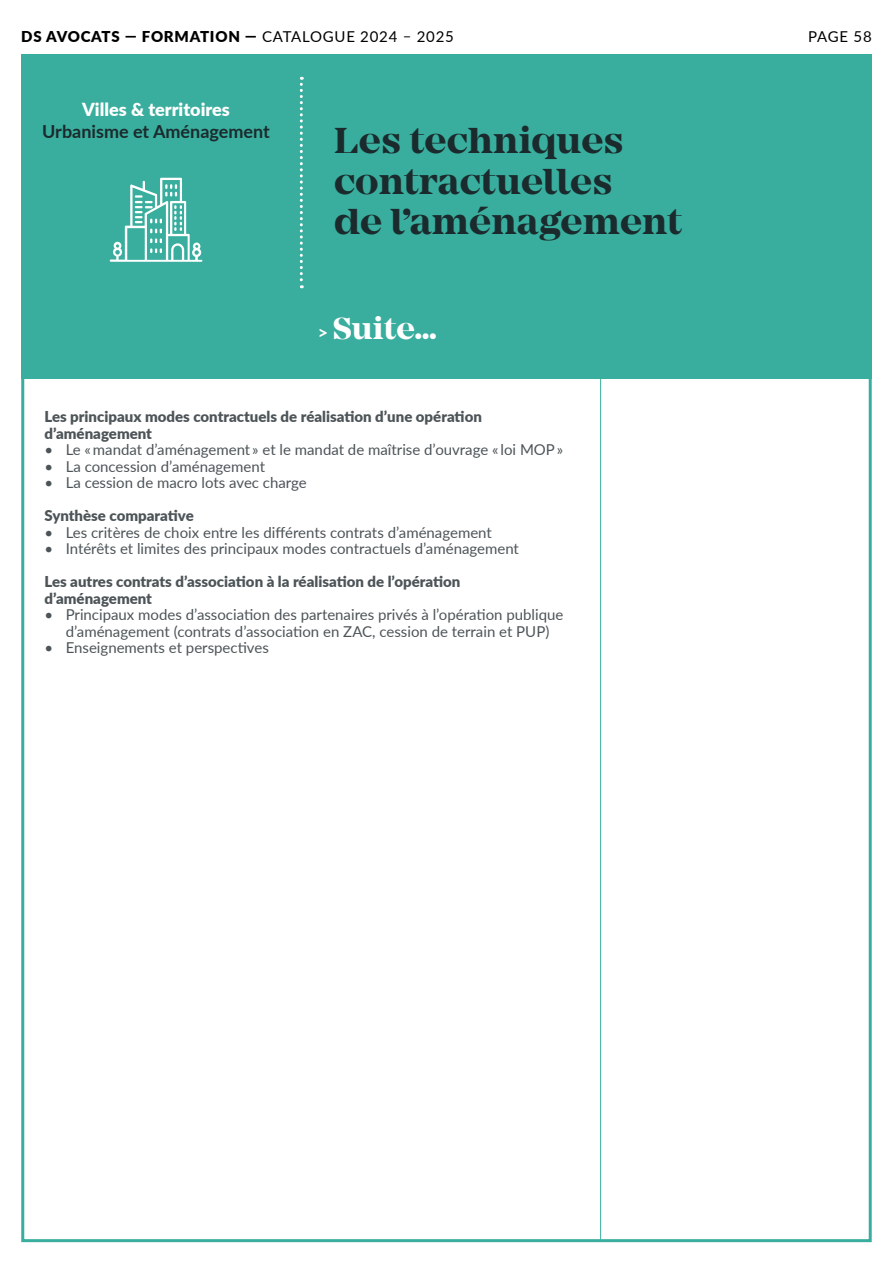
<style>
.page{position:relative;width:893px;height:1263px;background:#fff}
.page>*{position:absolute;margin:0;border:0;box-sizing:border-box;transform-origin:0 0}
.t1{font:700 37.5px/40.5px "Mirador";color:#1b2b2d}
.t2{font:700 31.5px "Mirador";color:#fff}
.t3{font:700 18px "Lato";color:#1b2b2d}
.t4{font:900 18px "Lato";color:#fff}
.t5{font:15px/16.5px "Lato";color:#4d5458;text-align:center}
.t6{font:900 15px/16.5px "Lato";color:#4d5458}
.t7{font:900 15px "Lato";letter-spacing:.05em;color:#000}
.t8{font:15px "Lato";letter-spacing:.04em;color:#000}
.s1{font-weight:400}
.s2{font-family:"Lato";font-size:18px}
</style>
<div class="page">
<hr style="left:600px;top:62px;width:1px;height:1177px;background:#39ae9e">
<div style="left:21px;top:54px;width:851px;height:324px;background:#39ae9e"></div>
<svg style="left:300px;top:77px;width:3px;height:211px"></svg>
<svg style="left:110px;top:178px;width:92px;height:84px"></svg>
<p class="t7" style="left:21px;top:26px;width:434px">DS AVOCATS — FORMATION — <span class="s1">CATALOGUE 2024 – 2025</span></p>
<p class="t4" style="left:82px;top:96px;width:149px">Villes &amp; territoires</p>
<p class="t3" style="left:42px;top:118px;width:229px">Urbanisme et Aménagement</p>
<h1 class="t1" style="left:334px;top:121px;width:350px">Les techniques contractuelles<br>de l’aménagement</h1>
<h2 class="t2" style="left:318px;top:310px;width:120px"><span class="s2">&gt;</span> Suite…</h2>
<p class="t6" style="left:44px;top:408px;width:439px">Les principaux modes contractuels de réalisation d’une opération d’aménagement</p>
<p class="t5" style="left:44px;top:441px;width:520px">• Le « mandat d’aménagement » et le mandat de maîtrise d’ouvrage « loi MOP »</p>
<p class="t5" style="left:44px;top:457px;width:222px">• La concession d’aménagement</p>
<p class="t5" style="left:44px;top:474px;width:264px">• La cession de macro lots avec charge</p>
<p class="t6" style="left:44px;top:507px;width:151px">Synthèse comparative</p>
<p class="t5" style="left:44px;top:523px;width:449px">• Les critères de choix entre les différents contrats d’aménagement</p>
<p class="t5" style="left:44px;top:540px;width:476px">• Intérêts et limites des principaux modes contractuels d’aménagement</p>
<p class="t6" style="left:44px;top:573px;width:418px">Les autres contrats d’association à la réalisation de l’opération d’aménagement</p>
<p class="t5" style="left:44px;top:606px;width:520px">• Principaux modes d’association des partenaires privés à l’opération publique d’aménagement (contrats d’association en ZAC, cession de terrain et PUP)</p>
<p class="t5" style="left:44px;top:639px;width:226px">• Enseignements et perspectives</p>
<p class="t8" style="left:808px;top:26px;width:65px">PAGE 58</p>
</div>
